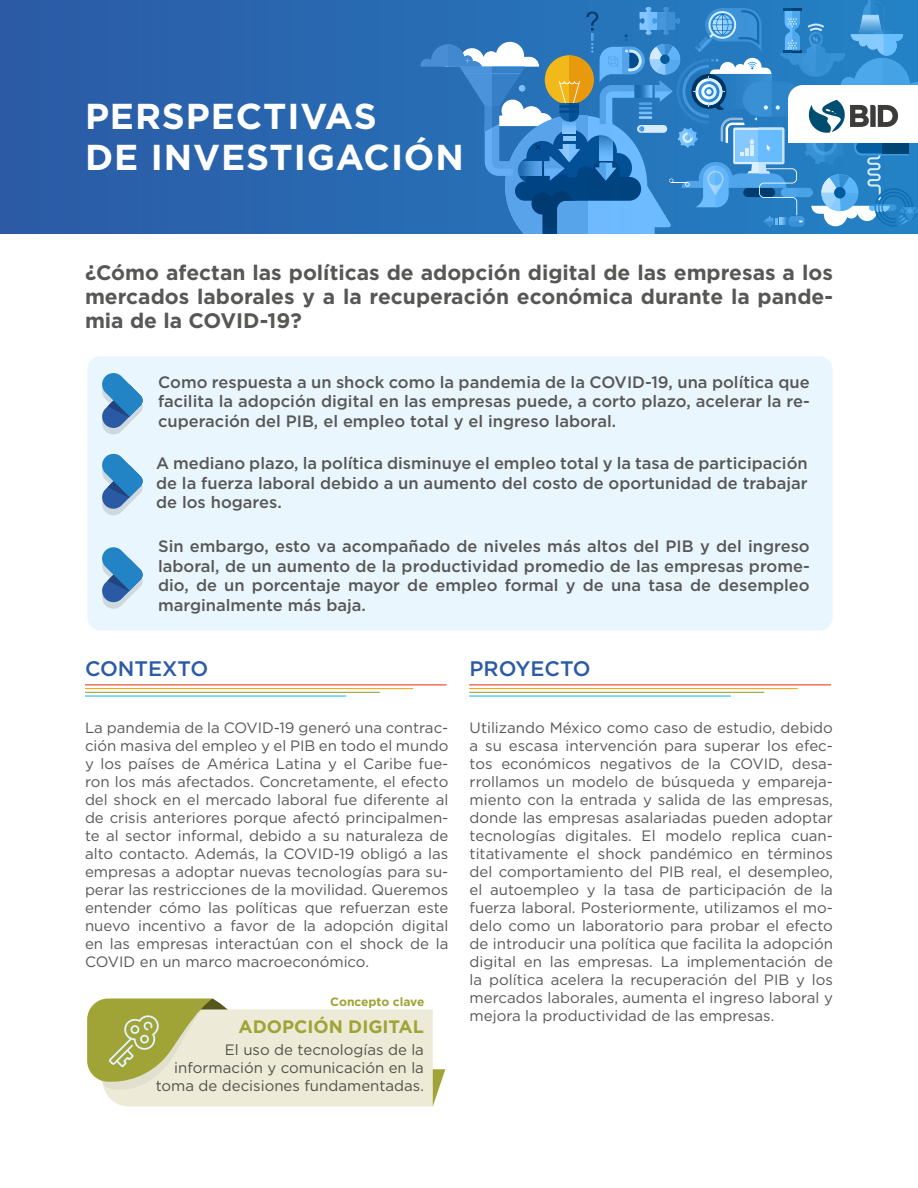
<style>
.page{position:relative;width:918px;height:1188px;background:#fff}
.page>*{position:absolute;margin:0;border:0;box-sizing:border-box;transform-origin:0 0}
.t1{font:700 36px/40.5px "Gotham";letter-spacing:.025em;color:#fff}
.t2{font:700 21px/24px "Gotham";color:#575756;text-align:justify}
.t3{font:500 21px "Gotham";color:#2b5aa6}
.t4{font:700 18px "Gotham";color:#a0a335}
.t5{font:500 16.5px/19.5px "Gotham";color:#575756;text-align:justify}
.t6{font:15px/18px "Gotham";color:#575756;text-align:justify}
.t7{font:700 12px "Gotham";color:#a0a335}
</style>
<div class="page">
<div style="left:0;top:0;width:918px;height:234px;background:#2a63ac"></div>
<svg style="left:420px;top:0;width:498px;height:234px"></svg>
<div style="left:87px;top:356px;width:746px;height:274px;background:#eaf6fe;border-radius:13px"></div>
<svg style="left:102px;top:373px;width:41px;height:62px"></svg>
<svg style="left:102px;top:453px;width:41px;height:62px"></svg>
<svg style="left:102px;top:547px;width:41px;height:62px"></svg>
<hr style="left:85px;top:684px;width:361px;height:1px;background:#e74527">
<hr style="left:85px;top:688px;width:328px;height:1px;background:#eeaa1e">
<hr style="left:85px;top:692px;width:294px;height:1px;background:#a0a335">
<hr style="left:85px;top:695px;width:261px;height:2px;background:#26bced">
<hr style="left:470px;top:684px;width:361px;height:1px;background:#e74527">
<hr style="left:470px;top:688px;width:327px;height:1px;background:#eeaa1e">
<hr style="left:470px;top:692px;width:294px;height:1px;background:#a0a335">
<hr style="left:470px;top:695px;width:261px;height:2px;background:#26bced">
<svg style="left:87px;top:999px;width:358px;height:108px;background:#e0dfbe"></svg>
<h1 class="t1" style="left:85px;top:96px;width:380px">PERSPECTIVAS<br>DE INVESTIGACIÓN</h1>
<h2 class="t2" style="left:85px;top:261px;width:749px">¿Cómo afectan las políticas de adopción digital de las empresas a los mercados laborales y a la recuperación económica durante la pande&shy;mia de la COVID-19?</h2>
<p class="t5" style="left:158px;top:372px;width:653px">Como respuesta a un shock como la pandemia de la COVID-19, una política que facilita la adopción digital en las empresas puede, a corto plazo, acelerar la re&shy;cuperación del PIB, el empleo total y el ingreso laboral.</p>
<p class="t5" style="left:156px;top:453px;width:653px">A mediano plazo, la política disminuye el empleo total y la tasa de participación de la fuerza laboral debido a un aumento del costo de oportunidad de trabajar de los hogares.</p>
<p class="t5" style="left:158px;top:537px;width:653px">Sin embargo, esto va acompañado de niveles más altos del PIB y del ingreso laboral, de un aumento de la productividad promedio de las empresas prome&shy;dio, de un porcentaje mayor de empleo formal y de una tasa de desempleo marginalmente más baja.</p>
<h2 class="t3" style="left:85px;top:654px;width:125px">CONTEXTO</h2>
<p class="t6" style="left:85px;top:719px;width:365px">La pandemia de la COVID-19 generó una contrac&shy;ción masiva del empleo y el PIB en todo el mundo y los países de América Latina y el Caribe fue&shy;ron los más afectados. Concretamente, el efecto del shock en el mercado laboral fue diferente al de crisis anteriores porque afectó principalmen&shy;te al sector informal, debido a su naturaleza de alto contacto. Además, la COVID-19 obligó a las empresas a adoptar nuevas tecnologías para su&shy;perar las restricciones de la movilidad. Queremos entender cómo las políticas que refuerzan este nuevo incentivo a favor de la adopción digital en las empresas interactúan con el shock de la COVID en un marco macroeconómico.</p>
<p class="t7" style="left:330px;top:993px;width:96px">Concepto clave</p>
<p class="t4" style="left:238px;top:1015px;width:187px">ADOPCIÓN DIGITAL</p>
<p class="t6" style="left:156px;top:1041px;width:270px;text-align:right">El uso de tecnologías de la información y comunicación en la toma de decisiones fundamentadas.</p>
<h2 class="t3" style="left:470px;top:654px;width:123px">PROYECTO</h2>
<p class="t6" style="left:470px;top:719px;width:365px">Utilizando México como caso de estudio, debido a su escasa intervención para superar los efec&shy;tos económicos negativos de la COVID, desa&shy;rrollamos un modelo de búsqueda y empareja&shy;miento con la entrada y salida de las empresas, donde las empresas asalariadas pueden adoptar tecnologías digitales. El modelo replica cuan&shy;titativamente el shock pandémico en términos del comportamiento del PIB real, el desempleo, el autoempleo y la tasa de participación de la fuerza laboral. Posteriormente, utilizamos el mo&shy;delo como un laboratorio para probar el efecto de introducir una política que facilita la adopción digital en las empresas. La implementación de la política acelera la recuperación del PIB y los mercados laborales, aumenta el ingreso laboral y mejora la productividad de las empresas.</p>
</div>
